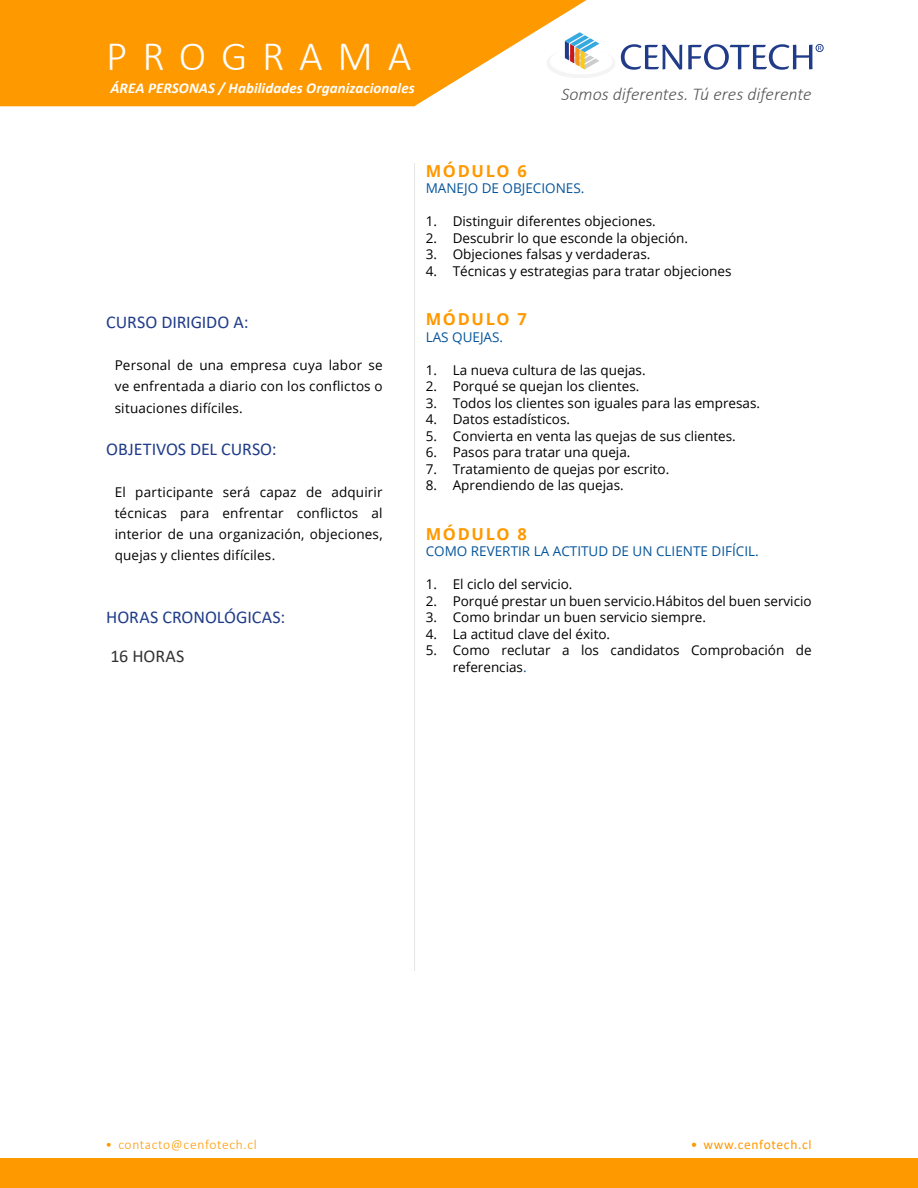
<style>
.page{position:relative;width:918px;height:1188px;background:#fff}
.page>*{position:absolute;margin:0;border:0;box-sizing:border-box;transform-origin:0 0}
.t1{font:300 42px "Calibri";letter-spacing:.35em;color:#fff}
.t2{font:18px "Calibri";letter-spacing:-.005em;color:#203c89}
.t3{font:italic 300 18px "Calibri";color:#575756}
.t4{font:18px "Calibri";letter-spacing:-.005em;color:#323232}
.t5{font:700 16.5px "Open Sans";letter-spacing:.1em;color:#f90}
.t6{font:italic 700 15px "Calibri";letter-spacing:.005em;color:#fff}
.t7{font:13.5px/21px "Open Sans";color:#000;text-align:justify}
.t8{font:13.5px "Open Sans";color:#06559b}
.t9{font:300 13.5px "Calibri";letter-spacing:.05em;color:#f90}
.t10{font:13.5px "Calibri";letter-spacing:.05em;color:#f90}
.s1{color:#06559b}
</style>
<div class="page">
<div style="left:0;top:1158px;width:918px;height:30px;background:#f90"></div>
<svg style="left:0;top:0;width:587px;height:106px;fill:#f90"></svg>
<div style="left:816px;top:44px;width:7px;height:8px;border:1px solid #203c89;border-radius:50%"></div>
<svg style="left:546px;top:32px;width:136px;height:46px"></svg>
<svg style="left:688px;top:44px;width:133px;height:26px"></svg>
<hr style="left:414px;top:163px;width:1px;height:808px;background:#e6e6e6">
<h1 class="t1" style="left:106px;top:30px;width:307px">PROGRAMA</h1>
<p class="t6" style="left:111px;top:77px;width:306px">ÁREA PERSONAS / Habilidades Organizacionales</p>
<h2 class="t3" style="left:561px;top:83px;width:252px">Somos diferentes. Tú eres diferente</h2>
<h2 class="t2" style="left:106px;top:310px;width:144px">CURSO DIRIGIDO A:</h2>
<p class="t7" style="left:115px;top:354px;width:269px">Personal de una empresa cuya labor se ve enfrentada a diario con los conflictos o situaciones difíciles.</p>
<h2 class="t2" style="left:106px;top:436px;width:172px">OBJETIVOS DEL CURSO:</h2>
<p class="t7" style="left:115px;top:481px;width:269px">El participante será capaz de adquirir técnicas para enfrentar conflictos al interior de una organización, objeciones, quejas y clientes difíciles.</p>
<h2 class="t2" style="left:106px;top:604px;width:180px">HORAS CRONOLÓGICAS:</h2>
<h2 class="t4" style="left:111px;top:643px;width:76px">16 HORAS</h2>
<p class="t5" style="left:426px;top:159px;width:103px">MÓDULO 6</p>
<p class="t8" style="left:426px;top:179px;width:160px">MANEJO DE OBJECIONES.</p>
<p class="t7" style="left:426px;top:210px;width:232px">1. Distinguir diferentes objeciones.</p>
<p class="t7" style="left:426px;top:227px;width:264px">2. Descubrir lo que esconde la objeción.</p>
<p class="t7" style="left:426px;top:243px;width:226px">3. Objeciones falsas y verdaderas.</p>
<p class="t7" style="left:426px;top:260px;width:307px">4. Técnicas y estrategias para tratar objeciones</p>
<p class="t5" style="left:426px;top:307px;width:103px">MÓDULO 7</p>
<p class="t8" style="left:426px;top:327px;width:79px">LAS QUEJAS.</p>
<p class="t7" style="left:426px;top:359px;width:221px">1. La nueva cultura de las quejas.</p>
<p class="t7" style="left:426px;top:375px;width:215px">2. Porqué se quejan los clientes.</p>
<p class="t7" style="left:426px;top:392px;width:336px">3. Todos los clientes son iguales para las empresas.</p>
<p class="t7" style="left:426px;top:408px;width:146px">4. Datos estadísticos.</p>
<p class="t7" style="left:426px;top:425px;width:312px">5. Convierta en venta las quejas de sus clientes.</p>
<p class="t7" style="left:426px;top:441px;width:206px">6. Pasos para tratar una queja.</p>
<p class="t7" style="left:426px;top:458px;width:245px">7. Tratamiento de quejas por escrito.</p>
<p class="t7" style="left:426px;top:474px;width:200px">8. Aprendiendo de las quejas.</p>
<p class="t5" style="left:426px;top:522px;width:103px">MÓDULO 8</p>
<p class="t8" style="left:426px;top:542px;width:335px">COMO REVERTIR LA ACTITUD DE UN CLIENTE DIFÍCIL.</p>
<p class="t7" style="left:426px;top:573px;width:148px">1. El ciclo del servicio.</p>
<p class="t7" style="left:426px;top:590px;width:388px">2. Porqué prestar un buen servicio.Hábitos del buen servicio</p>
<p class="t7" style="left:426px;top:606px;width:282px">3. Como brindar un buen servicio siempre.</p>
<p class="t7" style="left:426px;top:623px;width:186px">4. La actitud clave del éxito.</p>
<p class="t7" style="left:453px;top:642px;width:361px;line-height:16.5px;text-indent:-27px">5. Como reclutar a los candidatos Comprobación de referencias<span class="s1">.</span></p>
<p class="t9" style="left:106px;top:1137px;width:153px">• contacto@cenfotech.cl</p>
<p class="t10" style="left:691px;top:1136px;width:122px">• www.cenfotech.cl</p>
</div>
